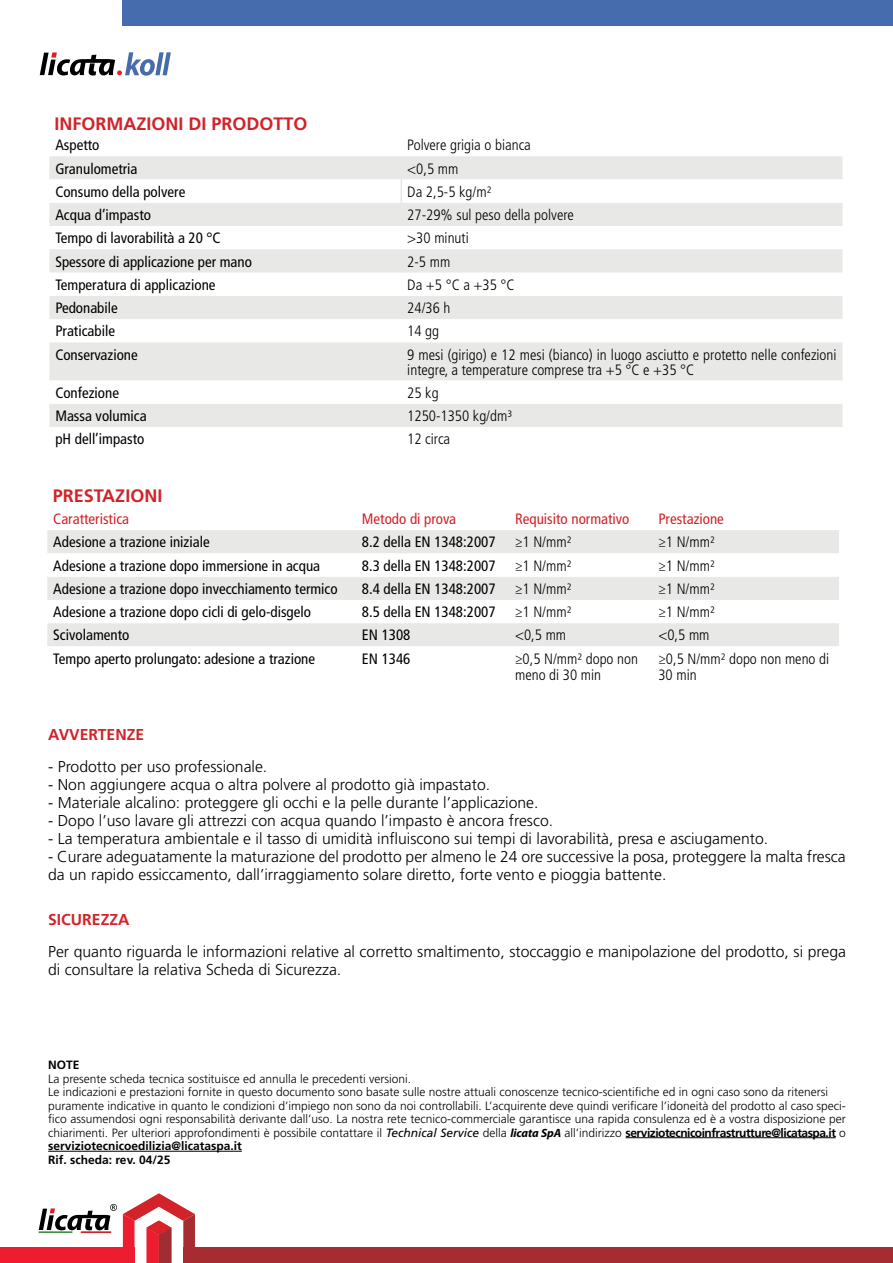
<style>
.page{position:relative;width:893px;height:1263px;background:#fff}
.page>*{position:absolute;margin:0;border:0;box-sizing:border-box;transform-origin:0 0}
.t1{font:700 18px "Frutiger LT Std";color:#d2232a}
.t2{font:300 15.75px/18px "Frutiger LT Std";color:#000}
.t3{font:700 15.75px "Frutiger LT Std";color:#d2232a}
.t4{font:condensed 15px "Frutiger LT Std";color:#000}
.t5{font:300 condensed 15px/16.5px "Frutiger LT Std";color:#000}
.t6{font:condensed 15px "Frutiger LT Std";color:#d2232a}
.t7{font:300 12px/13.5px "Frutiger LT Std";color:#000}
.t8{font:700 12px "Frutiger LT Std";color:#000}
.s1{font-weight:400;font-style:italic}
.s2{font-family:"Myriad Pro";font-weight:700;font-style:italic}
.s3{font-weight:700}
</style>
<div class="page">
<div style="left:183px;top:1248px;width:710px;height:15px;background:#a72c31"></div>
<svg style="left:123px;top:1193px;width:72px;height:70px"></svg>
<svg style="left:39px;top:1204px;width:78px;height:26px"></svg>
<hr style="left:39px;top:1231px;width:33px;height:2px;background:#448d46">
<hr style="left:81px;top:1231px;width:30px;height:2px;background:#d2232a">
<div style="left:0;top:1248px;width:134px;height:15px;background:#ed1c2f"></div>
<hr style="left:626px;top:1137px;width:210px;height:1px;background:#000">
<hr style="left:48px;top:1151px;width:194px;height:1px;background:#000">
<div style="left:47px;top:530px;width:792px;height:23px;background:#e8e9e6"></div>
<svg style="left:47px;top:577px;width:792px;height:69px;fill:#e8e9e6"></svg>
<svg style="left:40px;top:52px;width:131px;height:24px"></svg>
<div style="left:49px;top:156px;width:793px;height:24px;background:#e8e9e6"></div>
<svg style="left:49px;top:180px;width:793px;height:247px;fill:#e8e9e6"></svg>
<svg style="left:49px;top:226px;width:793px;height:47px"></svg>
<svg style="left:401px;top:156px;width:1px;height:47px"></svg>
<div style="left:122px;top:0;width:771px;height:26px;background:#476cad"></div>
<h1 class="t1" style="left:55px;top:113px;width:255px">INFORMAZIONI DI PRODOTTO</h1>
<p class="t4" style="left:55px;top:136px;width:46px">Aspetto</p>
<p class="t5" style="left:407px;top:137px;width:125px">Polvere grigia o bianca</p>
<p class="t4" style="left:55px;top:160px;width:84px">Granulometria</p>
<p class="t5" style="left:407px;top:160px;width:53px">&lt;0,5 mm</p>
<p class="t4" style="left:55px;top:183px;width:131px">Consumo della polvere</p>
<p class="t5" style="left:407px;top:184px;width:86px">Da 2,5-5 kg/m²</p>
<p class="t4" style="left:55px;top:206px;width:97px">Acqua d’impasto</p>
<p class="t5" style="left:407px;top:207px;width:168px">27-29% sul peso della polvere</p>
<p class="t4" style="left:55px;top:229px;width:167px">Tempo di lavorabilità a 20 °C</p>
<p class="t5" style="left:407px;top:230px;width:63px">&gt;30 minuti</p>
<p class="t4" style="left:55px;top:253px;width:198px">Spessore di applicazione per mano</p>
<p class="t5" style="left:407px;top:253px;width:45px">2-5 mm</p>
<p class="t4" style="left:55px;top:276px;width:162px">Temperatura di applicazione</p>
<p class="t5" style="left:407px;top:277px;width:109px">Da +5 °C a +35 °C</p>
<p class="t4" style="left:55px;top:299px;width:64px">Pedonabile</p>
<p class="t5" style="left:407px;top:300px;width:45px">24/36 h</p>
<p class="t4" style="left:55px;top:322px;width:61px">Praticabile</p>
<p class="t5" style="left:407px;top:323px;width:33px">14 gg</p>
<p class="t4" style="left:55px;top:346px;width:84px">Conservazione</p>
<p class="t5" style="left:407px;top:347px;width:431px;line-height:15px">9 mesi (girigo) e 12 mesi (bianco) in luogo asciutto e protetto nelle confezioni integre, a temperature comprese tra +5 °C e +35 °C</p>
<p class="t4" style="left:55px;top:384px;width:65px">Confezione</p>
<p class="t5" style="left:407px;top:385px;width:33px">25 kg</p>
<p class="t4" style="left:55px;top:407px;width:93px">Massa volumica</p>
<p class="t5" style="left:407px;top:408px;width:106px">1250-1350 kg/dm³</p>
<p class="t4" style="left:55px;top:430px;width:91px">pH dell’impasto</p>
<p class="t5" style="left:407px;top:431px;width:44px">12 circa</p>
<h1 class="t1" style="left:53px;top:485px;width:111px">PRESTAZIONI</h1>
<p class="t6" style="left:53px;top:510px;width:77px">Caratteristica</p>
<p class="t6" style="left:362px;top:510px;width:96px">Metodo di prova</p>
<p class="t6" style="left:515px;top:510px;width:116px">Requisito normativo</p>
<p class="t6" style="left:658px;top:510px;width:67px">Prestazione</p>
<p class="t4" style="left:53px;top:533px;width:158px">Adesione a trazione iniziale</p>
<p class="t4" style="left:362px;top:533px;width:135px">8.2 della EN 1348:2007</p>
<p class="t5" style="left:515px;top:534px;width:58px">≥1 N/mm²</p>
<p class="t5" style="left:658px;top:534px;width:58px">≥1 N/mm²</p>
<p class="t4" style="left:53px;top:557px;width:268px">Adesione a trazione dopo immersione in acqua</p>
<p class="t4" style="left:362px;top:557px;width:135px">8.3 della EN 1348:2007</p>
<p class="t5" style="left:515px;top:557px;width:58px">≥1 N/mm²</p>
<p class="t5" style="left:658px;top:557px;width:58px">≥1 N/mm²</p>
<p class="t4" style="left:53px;top:580px;width:286px">Adesione a trazione dopo invecchiamento termico</p>
<p class="t4" style="left:362px;top:580px;width:135px">8.4 della EN 1348:2007</p>
<p class="t5" style="left:515px;top:581px;width:58px">≥1 N/mm²</p>
<p class="t5" style="left:658px;top:581px;width:58px">≥1 N/mm²</p>
<p class="t4" style="left:53px;top:603px;width:259px">Adesione a trazione dopo cicli di gelo-disgelo</p>
<p class="t4" style="left:362px;top:603px;width:135px">8.5 della EN 1348:2007</p>
<p class="t5" style="left:515px;top:604px;width:58px">≥1 N/mm²</p>
<p class="t5" style="left:658px;top:604px;width:58px">≥1 N/mm²</p>
<p class="t4" style="left:53px;top:626px;width:78px">Scivolamento</p>
<p class="t4" style="left:362px;top:626px;width:50px">EN 1308</p>
<p class="t5" style="left:515px;top:627px;width:53px">&lt;0,5 mm</p>
<p class="t5" style="left:658px;top:627px;width:53px">&lt;0,5 mm</p>
<p class="t4" style="left:53px;top:650px;width:263px">Tempo aperto prolungato: adesione a trazione</p>
<p class="t4" style="left:362px;top:650px;width:50px">EN 1346</p>
<p class="t5" style="left:515px;top:650px;width:124px">≥0,5 N/mm² dopo non meno di 30 min</p>
<p class="t5" style="left:658px;top:650px;width:172px">≥0,5 N/mm² dopo non meno di<br>30 min</p>
<h2 class="t3" style="left:48px;top:726px;width:98px">AVVERTENZE</h2>
<h2 class="t2" style="left:48px;top:758px;width:221px">- Prodotto per uso professionale.</h2>
<h2 class="t2" style="left:48px;top:776px;width:443px">- Non aggiungere acqua o altra polvere al prodotto già impastato.</h2>
<h2 class="t2" style="left:48px;top:794px;width:492px">- Materiale alcalino: proteggere gli occhi e la pelle durante l’applicazione.</h2>
<h2 class="t2" style="left:48px;top:812px;width:506px">- Dopo l’uso lavare gli attrezzi con acqua quando l’impasto è ancora fresco.</h2>
<h2 class="t2" style="left:48px;top:830px;width:721px">- La temperatura ambientale e il tasso di umidità influiscono sui tempi di lavorabilità, presa e asciugamento.</h2>
<h2 class="t2" style="left:48px;top:848px;width:799px">- Curare adeguatamente la maturazione del prodotto per almeno le 24 ore successive la posa, proteggere la malta fresca da un rapido essiccamento, dall’irraggiamento solare diretto, forte vento e pioggia battente.</h2>
<h2 class="t3" style="left:48px;top:910px;width:83px">SICUREZZA</h2>
<h2 class="t2" style="left:48px;top:942px;width:799px">Per quanto riguarda le informazioni relative al corretto smaltimento, stoccaggio e manipolazione del prodotto, si prega di consultare la relativa Scheda di Sicurezza.</h2>
<p class="t8" style="left:48px;top:1058px;width:33px">NOTE</p>
<p class="t7" style="left:48px;top:1072px;width:799px">La presente scheda tecnica sostituisce ed annulla le precedenti versioni.<br>Le indicazioni e prestazioni fornite in questo documento sono basate sulle nostre attuali conoscenze tecnico-scientifiche ed in ogni caso sono da ritenersi puramente indicative in quanto le condizioni d’impiego non sono da noi controllabili. L’acquirente deve quindi verificare l’idoneità del prodotto al caso speci&shy;fico assumendosi ogni responsabilità derivante dall’uso. La nostra rete tecnico-commerciale garantisce una rapida consulenza ed è a vostra disposizione per chiarimenti. Per ulteriori approfondimenti è possibile contattare il <span class="s1">Technical Service</span> della <span class="s2">licata SpA</span> all’indirizzo <span class="s3">serviziotecnicoinfrastrutture@licataspa.it</span> o <span class="s3">serviziotecnicoedilizia@licataspa.it<br>Rif. scheda: rev. 04/25</span></p>
</div>
